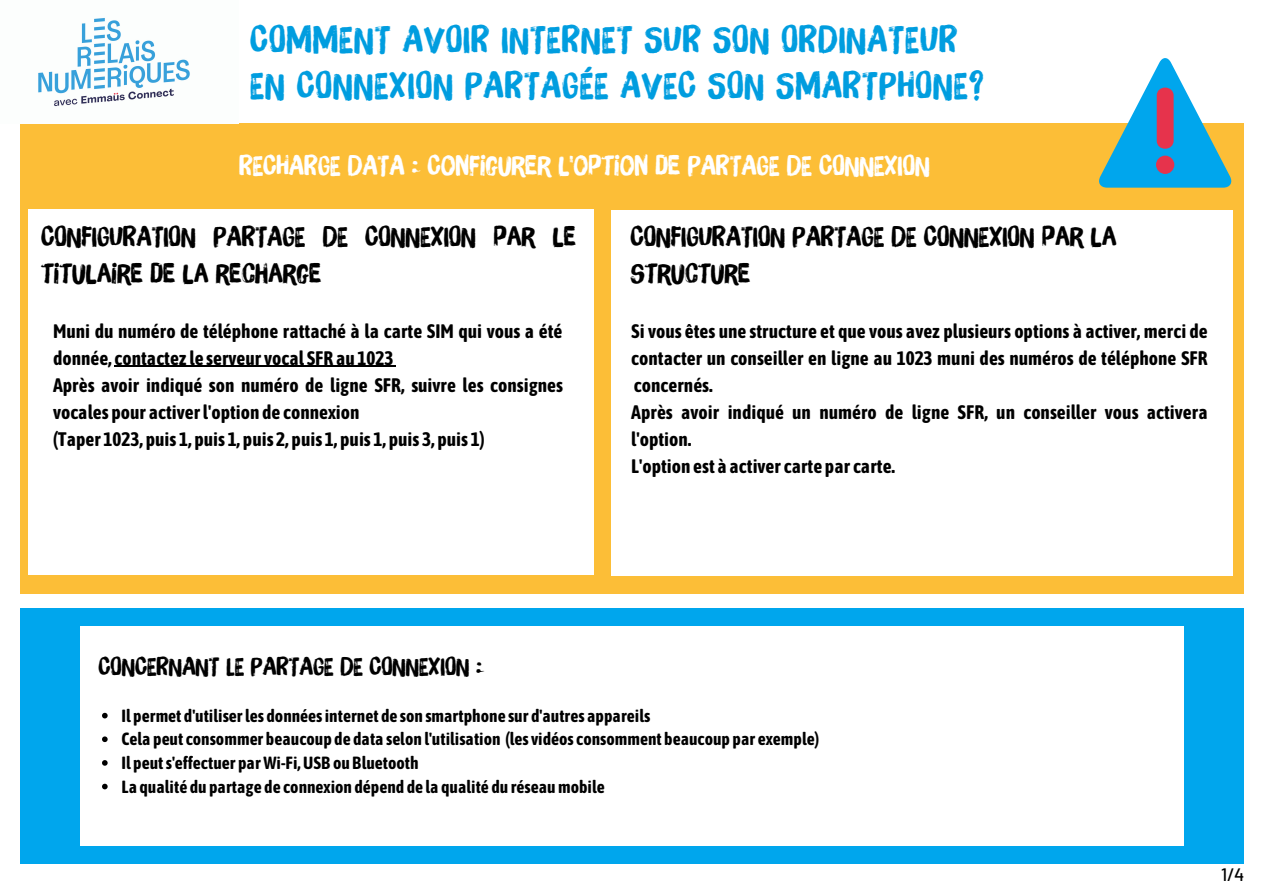
<style>
.page{position:relative;width:1263px;height:894px;background:#fff}
.page>*{position:absolute;margin:0;border:0;box-sizing:border-box;transform-origin:0 0}
.t1{font:36px "Brush Up";letter-spacing:.03em;color:#009ddf}
.t2{font:27px/37px "Brush Up";color:#000}
.t3{font:27px "Brush Up";color:#fff}
.t4{font:24.3px "Brush Up";color:#000}
.t5{font:700 19.5px/27px "Asap Condensed";color:#000}
.t6{font:500 18px "Barlow";color:#000}
.t7{font:700 17.55px "Asap Condensed";color:#000}
</style>
<div class="page">
<div style="left:20px;top:608px;width:1224px;height:255px;background:#00a6ed"></div>
<div style="left:80px;top:626px;width:1103px;height:219px;background:#fff"></div>
<div style="left:20px;top:123px;width:1224px;height:471px;background:#fcbe37"></div>
<div style="left:28px;top:209px;width:566px;height:366px;background:#fff"></div>
<svg style="left:1099px;top:58px;width:133px;height:129px"></svg>
<div style="left:611px;top:210px;width:622px;height:366px;background:#fff"></div>
<img style="left:20px;top:18px;width:208px;height:106px">
<svg style="left:102px;top:712px;width:6px;height:6px"></svg>
<svg style="left:102px;top:736px;width:6px;height:5px"></svg>
<svg style="left:102px;top:760px;width:6px;height:5px"></svg>
<svg style="left:102px;top:783px;width:6px;height:6px"></svg>
<hr style="left:115px;top:365px;width:278px;height:2px;background:#000">
<p class="t1" style="left:250px;top:24px;width:709px">COMMENT AVOIR INTERNET SUR SON ORDINATEUR</p>
<p class="t1" style="left:250px;top:69px;width:735px">EN CONNEXION PARTAGÉE AVEC SON SMARTPHONE?</p>
<p class="t3" style="left:239px;top:153px;width:692px">RECHARGE DATA : CONFIGURER L'OPTION DE PARTAGE DE CONNEXION</p>
<p class="t2" style="left:41px;top:219px;width:536px">CONFIGURATION PARTAGE DE CONNEXION PAR LE<br>TITULAIRE DE LA RECHARGE</p>
<p class="t2" style="left:630px;top:219px;width:488px">CONFIGURATION PARTAGE DE CONNEXION PAR LA<br>STRUCTURE</p>
<p class="t5" style="left:631px;top:317px;width:578px;text-align:justify">Si vous êtes une structure et que vous avez plusieurs options à activer, merci de contacter un conseiller en ligne au 1023 muni des numéros de téléphone SFR concernés.</p>
<p class="t5" style="left:631px;top:398px;width:578px">Après avoir indiqué un numéro de ligne SFR, un conseiller vous activera l'option.</p>
<p class="t5" style="left:631px;top:452px;width:265px">L'option est à activer carte par carte.</p>
<p class="t5" style="left:53px;top:317px;width:511px">Muni du numéro de téléphone rattaché à la carte SIM qui vous a été donnée, contactez le serveur vocal SFR au 1023</p>
<p class="t5" style="left:53px;top:371px;width:511px">Après avoir indiqué son numéro de ligne SFR, suivre les consignes vocales pour activerl'option de connexion</p>
<p class="t5" style="left:53px;top:425px;width:433px">(Taper 1023, puis 1, puis 1, puis 2, puis 1, puis 1, puis 3, puis 1)</p>
<p class="t5" style="left:708px;top:328px;width:51px">- Puis 2</p>
<p class="t5" style="left:708px;top:355px;width:51px">- Puis 1</p>
<p class="t4" style="left:99px;top:655px;width:386px">CONCERNANT LE PARTAGE DE CONNEXION :</p>
<p class="t7" style="left:122px;top:705px;width:530px">Il permet d'utiliserles donnéesinternet de son smartphone sur d'autres appareils</p>
<p class="t7" style="left:122px;top:728px;width:699px">Cela peut consommer beaucoup de data selon l'utilisation (les vidéos consomment beaucoup par exemple)</p>
<p class="t7" style="left:122px;top:752px;width:299px">Il peuts'effectuer parWi-Fi,USB ou Bluetooth</p>
<p class="t7" style="left:122px;top:776px;width:485px">La qualité du partage de connexion dépend de la qualité du réseaumobile</p>
<p class="t6" style="left:1221px;top:863px;width:25px">1/4</p>
</div>
